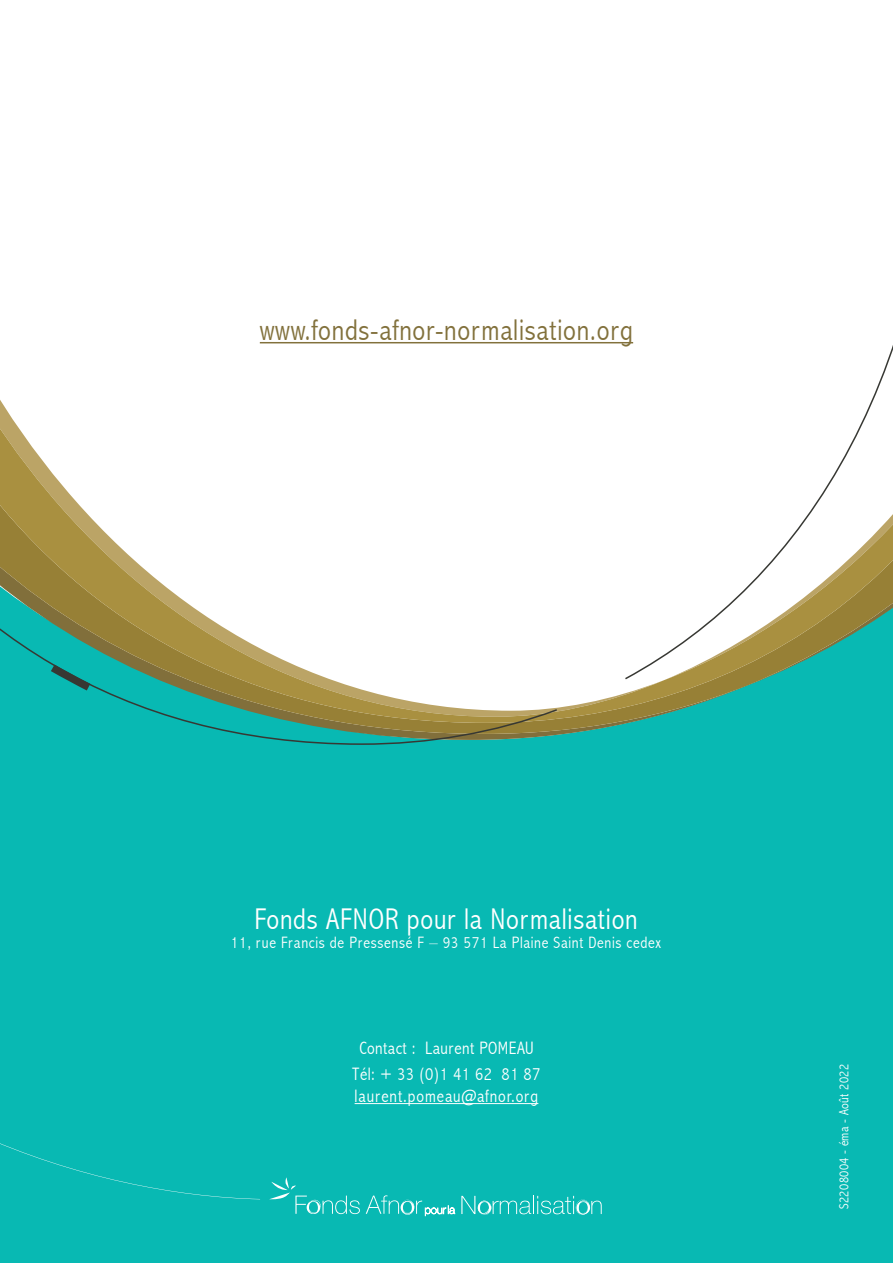
<style>
.page{position:relative;width:893px;height:1263px;background:#fff}
.page>*{position:absolute;margin:0;border:0;box-sizing:border-box;transform-origin:0 0}
.t1{font:300 condensed 30px "Abadi";letter-spacing:.025em;color:#82713c}
.t2{font:300 condensed 30px "Abadi";letter-spacing:.025em;color:#fff}
.t3{font:300 condensed 18px/25.8px "Abadi";letter-spacing:.025em;color:#fff;text-align:center}
.t4{font:300 condensed 18px "Abadi";letter-spacing:.05em;color:#fff}
.t5{font:300 condensed 16.5px "Abadi";letter-spacing:.04em;color:#fff}
.t6{font:300 condensed 13.5px "Abadi";letter-spacing:.025em;color:#fff}
</style>
<div class="page">
<div style="left:0;top:745px;width:893px;height:518px;background:#08b9b3"></div>
<svg style="left:0;top:342px;width:893px;height:403px"></svg>
<svg style="left:51px;top:664px;width:39px;height:26px"></svg>
<hr style="left:260px;top:342px;width:373px;height:1px;background:#82713c">
<hr style="left:355px;top:1103px;width:183px;height:1px;background:#fff">
<svg style="left:366px;top:1195px;width:89px;height:21px"></svg>
<svg style="left:461px;top:1196px;width:141px;height:20px"></svg>
<div style="left:0;top:917px;width:260px;height:282px;background:#08b9b3"></div>
<svg style="left:269px;top:1177px;width:91px;height:37px"></svg>
<h1 class="t1" style="left:260px;top:312px;width:375px">www.fonds-afnor-normalisation.org</h1>
<h1 class="t2" style="left:254px;top:901px;width:385px">Fonds AFNOR pour la Normalisation</h1>
<p class="t5" style="left:231px;top:933px;width:432px">11, rue Francis de Pressensé F – 93 571 La Plaine Saint Denis cedex</p>
<p class="t3" style="left:352px;top:1035px;width:190px">Contact : Laurent POMEAU<br>Tél: + 33 (0)1 41 62 81 87</p>
<p class="t4" style="left:355px;top:1085px;width:185px">laurent.pomeau@afnor.org</p>
<p class="t6" style="left:836px;top:1209px;width:146px;rotate:-90deg">S2208004 - éma - Août 2022</p>
</div>
